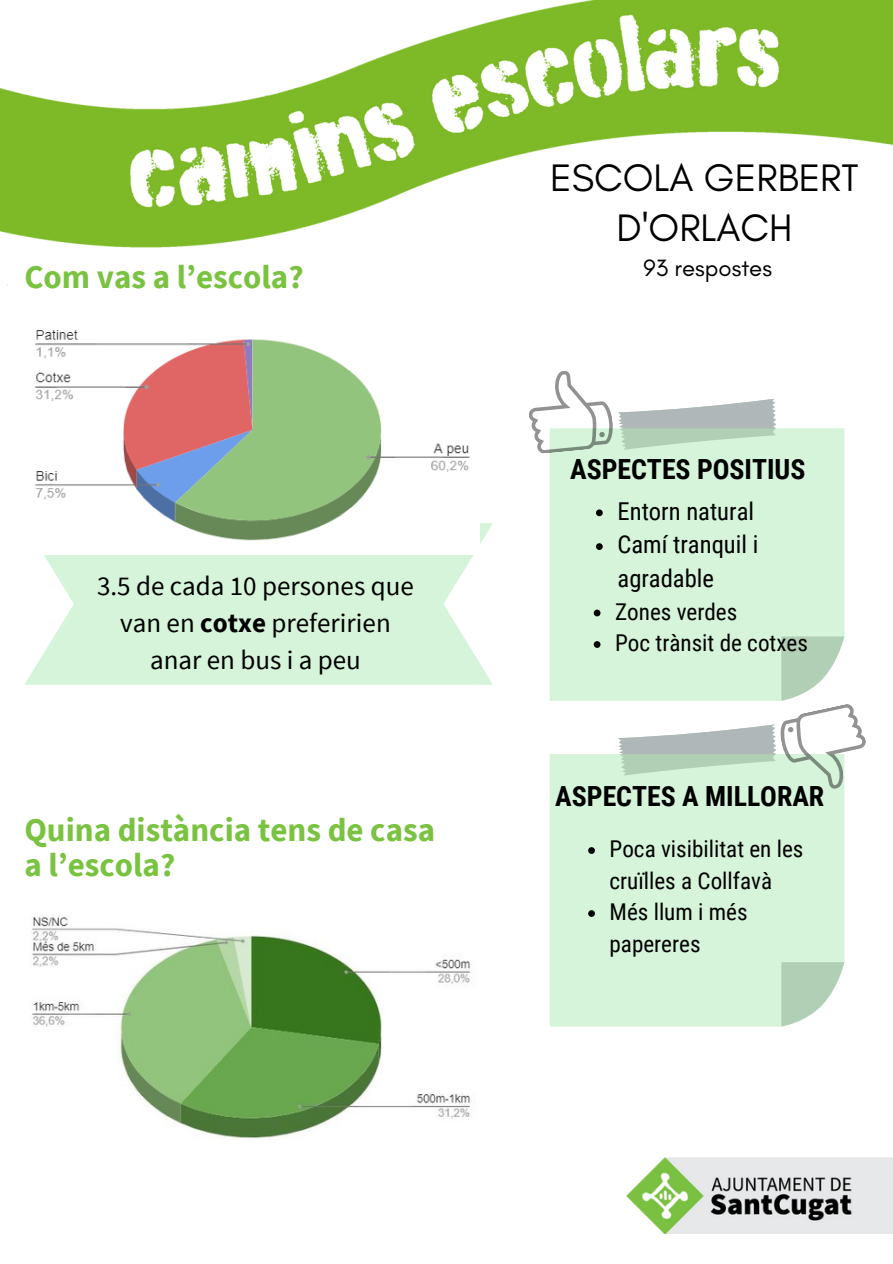
<style>
.page{position:relative;width:893px;height:1264px;background:#fff}
.page>*{position:absolute;margin:0;border:0;box-sizing:border-box;transform-origin:0 0}
.t1{font:39px/49.5px "Glacial Indifference";color:#000;text-align:center}
.t2{font:700 33px/34.8px "Source Sans Pro";color:#7ac340}
.t3{font:700 27.75px "Roboto Condensed";color:#000}
.t4{font:27px/37.2px "Source Sans Pro";color:#000;text-align:center}
.t5{font:24.6px/33.8px "Roboto Condensed";color:#000}
.t6{font:24px "Glacial Indifference";color:#000}
.t7{font:23.1px/31.5px "Roboto Condensed";color:#000}
.s1{font-weight:700}
</style>
<div class="page">
<div style="left:549px;top:428px;width:295px;height:272px;background:#d5f4d9"></div>
<svg style="left:529px;top:371px;width:248px;height:88px"></svg>
<svg style="left:25px;top:523px;width:468px;height:161px;background:#daf5dd"></svg>
<img style="left:626px;top:1157px;width:266px;height:76px">
<img style="left:0;top:0;width:892px;height:285px">
<div style="left:549px;top:754px;width:295px;height:272px;background:#d5f4d9"></div>
<svg style="left:781px;top:962px;width:63px;height:64px"></svg>
<svg style="left:616px;top:636px;width:250px;height:162px"></svg>
<img style="left:25px;top:330px;width:454px;height:224px">
<img style="left:32px;top:915px;width:440px;height:224px">
<svg style="left:596px;top:509px;width:6px;height:7px"></svg>
<svg style="left:596px;top:543px;width:6px;height:7px"></svg>
<svg style="left:593px;top:609px;width:7px;height:7px"></svg>
<svg style="left:593px;top:641px;width:7px;height:7px"></svg>
<svg style="left:588px;top:847px;width:7px;height:6px"></svg>
<svg style="left:588px;top:910px;width:7px;height:6px"></svg>
<p class="t2" style="left:24px;top:258px;width:281px">Com vas a l’escola?</p>
<h1 class="t4" style="left:97px;top:566px;width:318px">3.5 de cada 10 persones que van en <span class="s1">cotxe</span> preferirien anar en bus i a peu</h1>
<p class="t2" style="left:24px;top:811px;width:412px">Quina distància tens de casa a l’escola?</p>
<p class="t1" style="left:550px;top:153px;width:310px">ESCOLA GERBERT<br>D'ORLACH</p>
<p class="t6" style="left:643px;top:253px;width:130px">93 respostes</p>
<p class="t3" style="left:570px;top:453px;width:237px">ASPECTES POSITIUS</p>
<h2 class="t5" style="left:617px;top:494px;width:138px">Entorn natural</h2>
<p class="t5" style="left:617px;top:528px;width:142px">Camí tranquil i agradable</p>
<h4 class="t7" style="left:615px;top:596px;width:124px">Zones verdes</h4>
<h2 class="t7" style="left:615px;top:627px;width:194px">Poc trànsit de cotxes</h2>
<p class="t3" style="left:555px;top:780px;width:270px">ASPECTES A MILLORAR</p>
<p class="t7" style="left:609px;top:833px;width:195px">Poca visibilitat en les cruïlles a Collfavà</p>
<p class="t7" style="left:609px;top:896px;width:139px">Més llum i més papereres</p>
</div>
